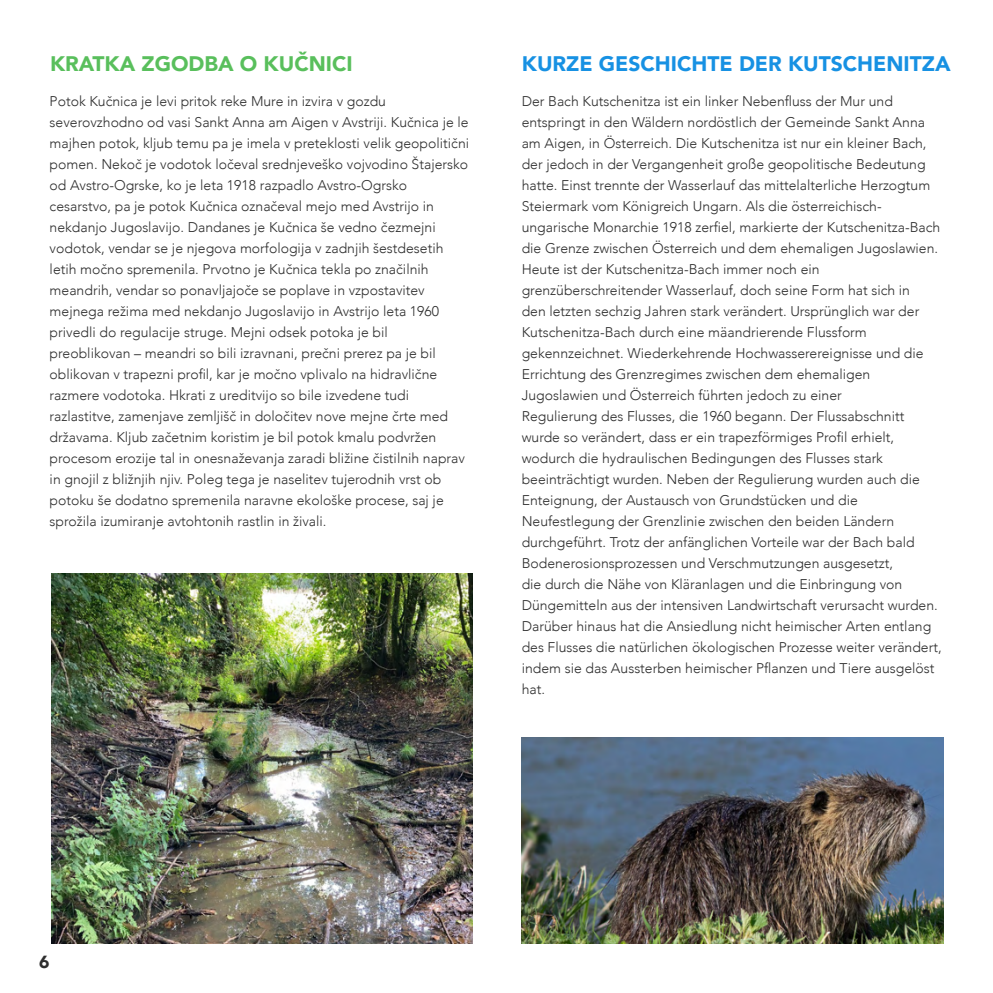
<style>
.page{position:relative;width:993px;height:993px;background:#fff}
.page>*{position:absolute;margin:0;border:0;box-sizing:border-box;transform-origin:0 0}
.t1{font:900 21px "Avenir";color:#1791e3}
.t2{font:900 21px "Avenir";color:#59bf5c}
.t3{font:900 17.5px "Avenir";color:#2e2e2e}
.t4{font:300 14px/21px "Avenir";color:#2e2e2e}
</style>
<div class="page">
<img style="left:52px;top:573px;width:420px;height:370px">
<img style="left:521px;top:737px;width:422px;height:206px">
<h1 class="t2" style="left:50px;top:45px;width:304px">KRATKA ZGODBA O KUČNICI</h1>
<h1 class="t1" style="left:521px;top:45px;width:430px">KURZE GESCHICHTE DER KUTSCHENITZA</h1>
<p class="t4" style="left:50px;top:90px;width:421px">Potok Kučnica je levi pritok reke Mure in izvira v gozdu severovzhodno od vasi Sankt Anna am Aigen v Avstriji. Kučnica je le majhen potok, kljub temu pa je imela v preteklosti velik geopolitični pomen. Nekoč je vodotok ločeval srednjeveško vojvodino Štajersko od Avstro-Ogrske, ko je leta 1918 razpadlo Avstro-Ogrsko cesarstvo, pa je potok Kučnica označeval mejo med Avstrijo in nekdanjo Jugoslavijo. Dandanes je Kučnica še vedno čezmejni vodotok, vendar se je njegova morfologija v zadnjih šestdesetih letih močno spremenila. Prvotno je Kučnica tekla po značilnih meandrih, vendar so ponavljajoče se poplave in vzpostavitev mejnega režima med nekdanjo Jugoslavijo in Avstrijo leta 1960 privedli do regulacije struge. Mejni odsek potoka je bil preoblikovan – meandri so bili izravnani, prečni prerez pa je bil oblikovan v trapezni profil, kar je močno vplivalo na hidravlične razmere vodotoka. Hkrati z ureditvijo so bile izvedene tudi razlastitve, zamenjave zemljišč in določitev nove mejne črte med državama. Kljub začetnim koristim je bil potok kmalu podvržen procesom erozije tal in onesnaževanja zaradi bližine čistilnih naprav in gnojil z bližnjih njiv. Poleg tega je naselitev tujerodnih vrst ob potoku še dodatno spremenila naravne ekološke procese, saj je sprožila izumiranje avtohtonih rastlin in živali.</p>
<p class="t4" style="left:521px;top:90px;width:421px">Der Bach Kutschenitza ist ein linker Nebenfluss der Mur und entspringt in den Wäldern nordöstlich der Gemeinde Sankt Anna am Aigen, in Österreich. Die Kutschenitza ist nur ein kleiner Bach, der jedoch in der Vergangenheit große geopolitische Bedeutung hatte. Einst trennte der Wasserlauf das mittelalterliche Herzogtum Steiermark vom Königreich Ungarn. Als die österreichisch&shy;ungarische Monarchie 1918 zerfiel, markierte der Kutschenitza-Bach die Grenze zwischen Österreich und dem ehemaligen Jugoslawien.<br>Heute ist der Kutschenitza-Bach immer noch ein grenzüberschreitender Wasserlauf, doch seine Form hat sich in<br>den letzten sechzig Jahren stark verändert. Ursprünglich war der Kutschenitza-Bach durch eine mäandrierende Flussform gekennzeichnet. Wiederkehrende Hochwasserereignisse und die Errichtung des Grenzregimes zwischen dem ehemaligen Jugoslawien und Österreich führten jedoch zu einer<br>Regulierung des Flusses, die 1960 begann. Der Flussabschnitt wurde so verändert, dass er ein trapezförmiges Profil erhielt, wodurch die hydraulischen Bedingungen des Flusses stark beeinträchtigt wurden. Neben der Regulierung wurden auch die Enteignung, der Austausch von Grundstücken und die Neufestlegung der Grenzlinie zwischen den beiden Ländern durchgeführt. Trotz der anfänglichen Vorteile war der Bach bald Bodenerosionsprozessen und Verschmutzungen ausgesetzt,<br>die durch die Nähe von Kläranlagen und die Einbringung von Düngemitteln aus der intensiven Landwirtschaft verursacht wurden.<br>Darüber hinaus hat die Ansiedlung nicht heimischer Arten entlang des Flusses die natürlichen ökologischen Prozesse weiter verändert, indem sie das Aussterben heimischer Pflanzen und Tiere ausgelöst hat.</p>
<p class="t3" style="left:39px;top:946px;width:12px">6</p>
</div>
